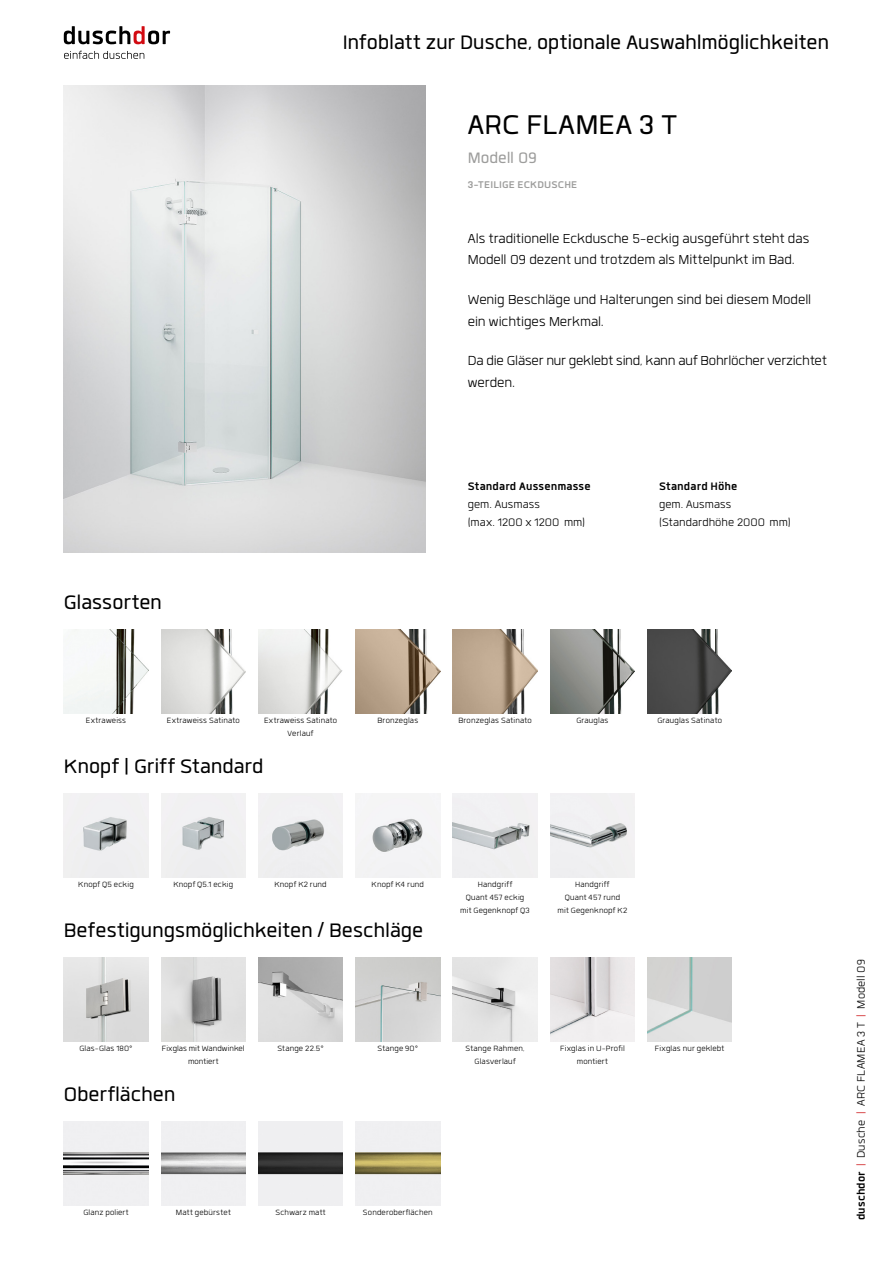
<style>
.page{position:relative;width:893px;height:1263px;background:#fff}
.page>*{position:absolute;margin:0;border:0;box-sizing:border-box;transform-origin:0 0}
.t1{font:37.5px "Quan";letter-spacing:.01em;color:#000}
.t2{font:27px "Quan";letter-spacing:-.005em;color:#000}
.t3{font:21px "Quan";letter-spacing:-.005em;color:#9d9d9c}
.t4{font:18px/21.6px "Quan";letter-spacing:-.005em;color:#000}
.t5{font:15px/18px "Quan";letter-spacing:.005em;color:#000}
.t6{font:700 15px "Quan";letter-spacing:.005em;color:#000}
.t7{font:700 13.5px "Quan";letter-spacing:.01em;color:#9d9d9c}
.t8{font:10.5px/12.6px "Quan";letter-spacing:.015em;color:#000;text-align:center}
.s1{font-weight:700}
.s2{color:#cd1719}
</style>
<div class="page">
<img style="left:64px;top:85px;width:361px;height:467px">
<img style="left:161px;top:629px;width:85px;height:85px">
<img style="left:161px;top:957px;width:85px;height:85px">
<img style="left:161px;top:1121px;width:85px;height:84px">
<img style="left:647px;top:629px;width:85px;height:85px">
<img style="left:453px;top:793px;width:84px;height:85px">
<img style="left:64px;top:629px;width:84px;height:85px">
<img style="left:64px;top:957px;width:84px;height:85px">
<img style="left:64px;top:1121px;width:84px;height:84px">
<img style="left:550px;top:629px;width:85px;height:85px">
<img style="left:550px;top:793px;width:85px;height:85px">
<img style="left:647px;top:957px;width:85px;height:85px">
<img style="left:356px;top:629px;width:84px;height:85px">
<img style="left:64px;top:793px;width:84px;height:85px">
<img style="left:453px;top:957px;width:84px;height:85px">
<img style="left:356px;top:1121px;width:84px;height:84px">
<img style="left:258px;top:629px;width:85px;height:85px">
<img style="left:258px;top:957px;width:85px;height:85px">
<img style="left:356px;top:957px;width:84px;height:85px">
<img style="left:258px;top:1121px;width:85px;height:84px">
<img style="left:453px;top:629px;width:84px;height:85px">
<img style="left:161px;top:793px;width:85px;height:85px">
<img style="left:550px;top:957px;width:85px;height:85px">
<svg style="left:64px;top:26px;width:106px;height:18px"></svg>
<svg style="left:64px;top:51px;width:80px;height:8px"></svg>
<img style="left:258px;top:793px;width:85px;height:85px">
<img style="left:356px;top:793px;width:84px;height:85px">
<h2 class="t2" style="left:64px;top:589px;width:100px">Glassorten</h2>
<h2 class="t2" style="left:343px;top:30px;width:488px">Infoblatt zur Dusche, optionale Auswahlmöglichkeiten</h2>
<h1 class="t1" style="left:468px;top:107px;width:211px">ARC FLAMEA 3 T</h1>
<h3 class="t3" style="left:468px;top:148px;width:71px">Modell 09</h3>
<p class="t7" style="left:468px;top:178px;width:111px">3-TEILIGE ECKDUSCHE</p>
<h3 class="t4" style="left:468px;top:227px;width:343px">Als traditionelle Eckdusche 5-eckig ausgeführt steht das<br>Modell 09 dezent und trotzdem als Mittelpunkt im Bad.</h3>
<h3 class="t4" style="left:468px;top:289px;width:345px">Wenig Beschläge und Halterungen sind bei diesem Modell ein wichtiges Merkmal.</h3>
<h3 class="t4" style="left:468px;top:350px;width:361px">Da die Gläser nur geklebt sind, kann auf Bohrlöcher verzichtet werden.</h3>
<h3 class="t6" style="left:468px;top:479px;width:124px">Standard Aussenmasse</h3>
<h3 class="t5" style="left:468px;top:495px;width:119px">gem. Ausmass<br>(max. 1200 x 1200 mm)</h3>
<h3 class="t6" style="left:659px;top:479px;width:80px">Standard Höhe</h3>
<h3 class="t5" style="left:659px;top:495px;width:133px">gem. Ausmass (Standardhöhe 2000 mm)</h3>
<p class="t8" style="left:86px;top:714px;width:42px">Extraweiss</p>
<p class="t8" style="left:167px;top:714px;width:75px">Extraweiss Satinato</p>
<p class="t8" style="left:264px;top:714px;width:75px">Extraweiss Satinato<br>Verlauf</p>
<p class="t8" style="left:377px;top:714px;width:42px">Bronzeglas</p>
<p class="t8" style="left:458px;top:714px;width:75px">Bronzeglas Satinato</p>
<p class="t8" style="left:576px;top:714px;width:33px">Grauglas</p>
<p class="t8" style="left:657px;top:714px;width:66px">Grauglas Satinato</p>
<h2 class="t2" style="left:64px;top:753px;width:201px">Knopf | Griff Standard</h2>
<p class="t8" style="left:274px;top:878px;width:54px">Knopf K2 rund</p>
<p class="t8" style="left:372px;top:878px;width:54px">Knopf K4 rund</p>
<h2 class="t2" style="left:64px;top:917px;width:361px">Befestigungsmöglichkeiten / Beschläge</h2>
<p class="t8" style="left:78px;top:878px;width:57px">Knopf Q5 eckig</p>
<p class="t8" style="left:173px;top:878px;width:61px">Knopf Q5.1 eckig</p>
<p class="t8" style="left:460px;top:878px;width:71px">Handgriff<br>Quant 457 eckig mit Gegenknopf Q3</p>
<p class="t8" style="left:558px;top:878px;width:71px">Handgriff<br>Quant 457 rund<br>mit Gegenknopf K2</p>
<p class="t8" style="left:79px;top:1042px;width:55px">Glas-Glas 180°</p>
<p class="t8" style="left:162px;top:1042px;width:84px">Fixglas mit Wandwinkel montiert</p>
<h2 class="t2" style="left:64px;top:1081px;width:113px">Oberflächen</h2>
<p class="t8" style="left:277px;top:1042px;width:48px">Stange 22.5°</p>
<p class="t8" style="left:377px;top:1042px;width:42px">Stange 90°</p>
<p class="t8" style="left:466px;top:1042px;width:60px">Stange Rahmen,<br>Glasverlauf</p>
<p class="t8" style="left:560px;top:1042px;width:66px">Fixglas in U-Profil montiert</p>
<p class="t8" style="left:655px;top:1042px;width:71px">Fixglas nur geklebt</p>
<p class="t8" style="left:83px;top:1206px;width:47px">Glanz poliert</p>
<p class="t8" style="left:176px;top:1206px;width:56px">Matt gebürstet</p>
<p class="t8" style="left:275px;top:1206px;width:52px">Schwarz matt</p>
<p class="t8" style="left:363px;top:1206px;width:71px">Sonderoberflächen</p>
<h3 class="t5" style="left:852px;top:1220px;width:263px;rotate:-90deg"><span class="s1">duschdor</span> <span class="s2">|</span> Dusche <span class="s2">|</span> ARC FLAMEA 3 T <span class="s2">|</span> Modell 09</h3>
</div>
